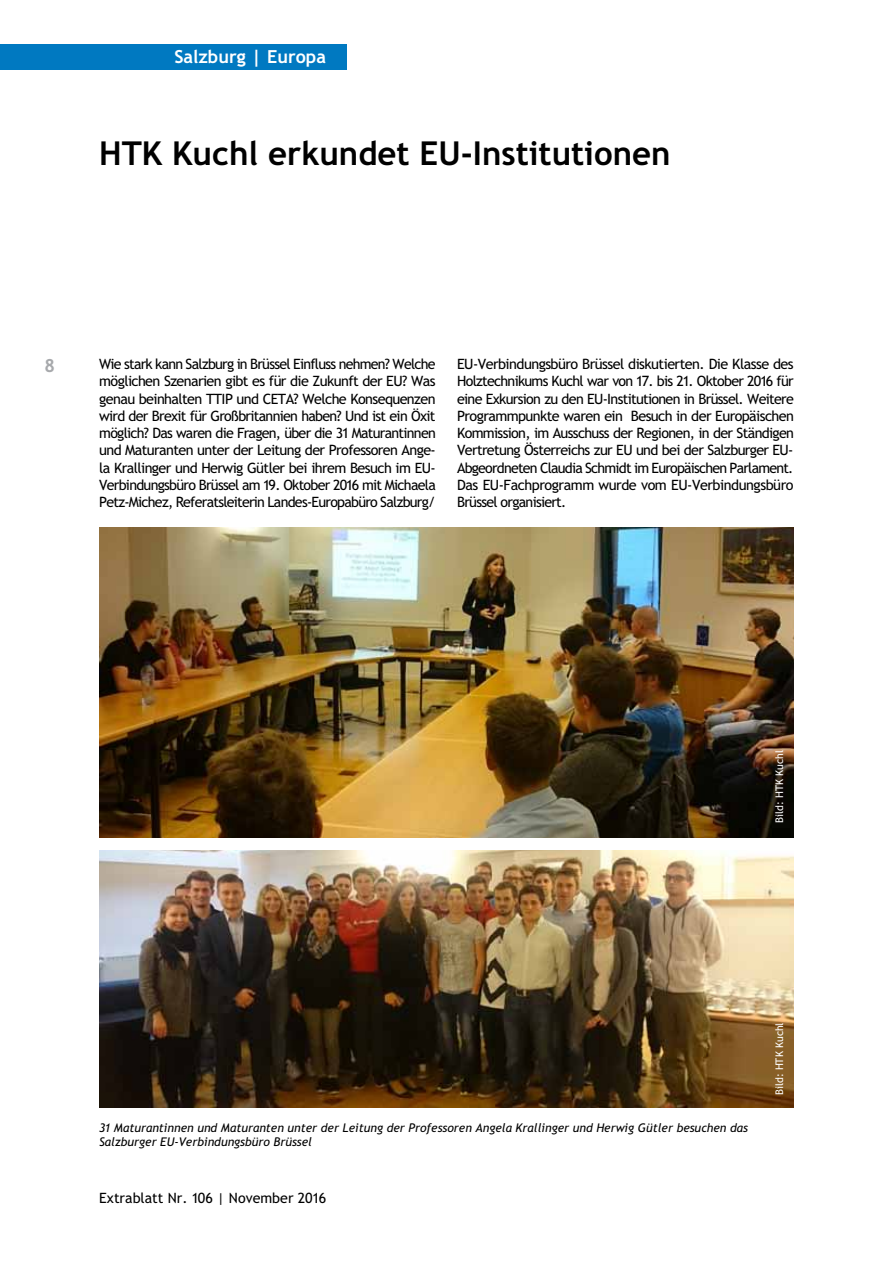
<style>
.page{position:relative;width:893px;height:1263px;background:#fff}
.page>*{position:absolute;margin:0;border:0;box-sizing:border-box;transform-origin:0 0}
.t1{font:700 33px "Trebuchet SBG2";color:#000}
.t2{font:700 18px "Trebuchet SBG2";color:#fff}
.t3{font:700 18px "Trebuchet SBG2";color:#a7a9ac}
.t4{font:14.25px/17.2px "Trebuchet SBG2";letter-spacing:-.045em;color:#000;text-align:justify}
.t5{font:14.25px "Trebuchet SBG2";color:#000}
.t6{font:italic 12px/14.4px "Trebuchet SBG2";color:#000}
.t7{font:10.5px "Trebuchet SBG2";color:#fff}
</style>
<div class="page">
<div style="left:0;top:44px;width:347px;height:25px;background:#0079c1"></div>
<img style="left:99px;top:527px;width:695px;height:311px">
<img style="left:99px;top:851px;width:695px;height:256px">
<p class="t2" style="left:174px;top:46px;width:153px">Salzburg | Europa</p>
<h1 class="t1" style="left:99px;top:132px;width:573px">HTK Kuchl erkundet EU-Institutionen</h1>
<p class="t3" style="left:44px;top:354px;width:12px">8</p>
<p class="t4" style="left:99px;top:356px;width:338px">Wie stark kann Salzburg in Brüssel Einfluss nehmen? Welche möglichen Szenarien gibt es für die Zukunft der EU? Was genau beinhalten TTIP und CETA? Welche Konsequenzen wird der Brexit für Großbritannien haben? Und ist ein Öxit möglich? Das waren die Fragen, über die 31 Maturantinnen und Maturanten unter der Leitung der Professoren Ange&shy;la Krallinger und Herwig Gütler bei ihrem Besuch im EU-Verbindungsbüro Brüssel am 19. Oktober 2016 mit Michaela Petz-Michez, Referatsleiterin Landes-Europabüro Salzburg/</p>
<p class="t4" style="left:457px;top:356px;width:338px;text-align:left">EU-Verbindungsbüro Brüssel diskutierten. Die Klasse des Holztechnikums Kuchl war von 17. bis 21. Oktober 2016 für eine Exkursion zu den EU-Institutionen in Brüssel. Weitere Programmpunkte waren ein Besuch in der Europäischen Kommission, im Ausschuss der Regionen, in der Ständigen Vertretung Österreichs zur EU und bei der Salzburger EU-Abgeordneten Claudia Schmidt im Europäischen Parlament.<br>Das EU-Fachprogramm wurde vom EU-Verbindungsbüro Brüssel organisiert.</p>
<p class="t7" style="left:773px;top:823px;width:74px;rotate:-90deg">Bild: HTK Kuchl</p>
<p class="t6" style="left:99px;top:1120px;width:650px">31 Maturantinnen und Maturanten unter der Leitung der Professoren Angela Krallinger und Herwig Gütler besuchen das<br>Salzburger EU-Verbindungsbüro Brüssel</p>
<p class="t5" style="left:99px;top:1190px;width:228px">Extrablatt Nr. 106 | November 2016</p>
<p class="t7" style="left:773px;top:1095px;width:74px;rotate:-90deg">Bild: HTK Kuchl</p>
</div>
